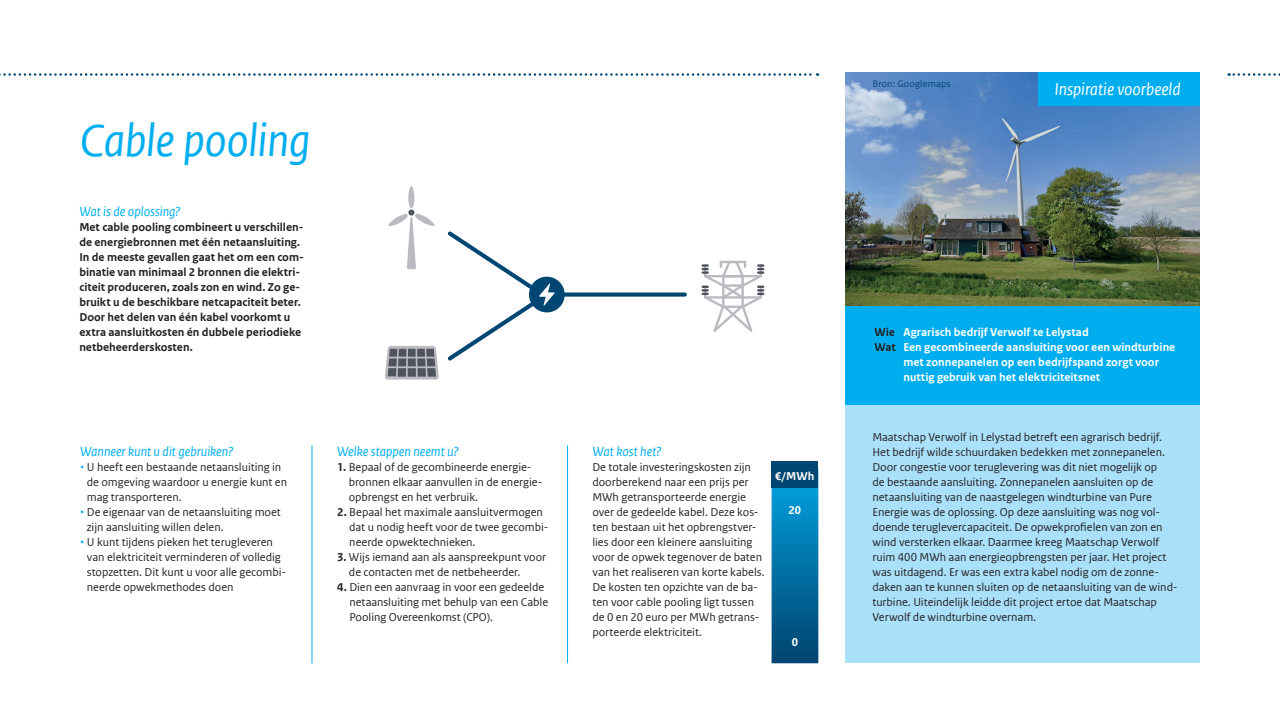
<style>
.page{position:relative;width:1280px;height:720px;background:#fff}
.page>*{position:absolute;margin:0;border:0;box-sizing:border-box;transform-origin:0 0}
.t1{font:italic 48px "Rijksoverheid Sans Web Text";letter-spacing:-.015em;color:#00aeef}
.t2{font:italic 18px "Rijksoverheid Sans Web Text";letter-spacing:-.005em;color:#fff}
.t3{font:italic 14px "Rijksoverheid Sans Web Text";letter-spacing:-.005em;color:#00aeef}
.t4{font:12px/15px "Rijksoverheid Sans Web Text";letter-spacing:-.005em;color:#231f20}
.t5{font:700 12px/15px "Rijksoverheid Sans Web Text";color:#231f20}
.t6{font:700 12px "Rijksoverheid Sans Web Text";color:#fff}
.t7{font:10px "Rijksoverheid Sans Web Text";letter-spacing:.015em;color:#004672}
.s1{font-family:"Proxima Nova";color:#00aeef}
.s2{font-weight:700}
.s3{color:#231f20}
</style>
<div class="page">
<svg style="left:0;top:73px;width:818px;height:3px"></svg>
<svg style="left:1229px;top:73px;width:51px;height:3px"></svg>
<hr style="left:311px;top:445px;width:1px;height:218px;background:#00aeef">
<hr style="left:567px;top:445px;width:1px;height:218px;background:#00aeef">
<div style="left:846px;top:148px;width:354px;height:515px;background:#aae0f9"></div>
<div style="left:846px;top:181px;width:354px;height:224px;background:#00aeef"></div>
<img style="left:846px;top:73px;width:354px;height:233px">
<div style="left:1038px;top:72px;width:162px;height:34px;background:#00aeef"></div>
<svg style="left:772px;top:488px;width:46px;height:175px"></svg>
<div style="left:772px;top:461px;width:46px;height:27px;background:#004672"></div>
<svg style="left:702px;top:261px;width:62px;height:71px"></svg>
<svg style="left:565px;top:293px;width:120px;height:4px"></svg>
<div style="left:531px;top:279px;width:32px;height:31px;background:#004672;border-radius:50%"></div>
<div style="left:529px;top:277px;width:36px;height:35px;border:4px solid #004672;border-radius:50%"></div>
<svg style="left:385px;top:186px;width:170px;height:194px"></svg>
<h1 class="t1" style="left:79px;top:114px;width:233px">Cable pooling</h1>
<p class="t3" style="left:79px;top:204px;width:103px">Wat is de oplossing?</p>
<p class="t5" style="left:79px;top:220px;width:226px">Met cable pooling combineert u verschillen&shy;de energiebronnen met één netaansluiting.<br>In de meeste gevallen gaat het om een com&shy;binatie van minimaal 2 bronnen die elektri&shy;citeit produceren, zoals zon en wind. Zo ge&shy;bruikt u de beschikbare netcapaciteit beter.<br>Door het delen van één kabel voorkomt u extra aansluitkosten én dubbele periodieke netbeheerderskosten.</p>
<p class="t3" style="left:80px;top:444px;width:155px">Wanneer kunt u dit gebruiken?</p>
<p class="t4" style="left:87px;top:460px;width:202px;text-indent:-7px"><span class="s1">•</span> U heeft een bestaande netaansluiting in de omgeving waardoor u energie kunt en mag transporteren.</p>
<p class="t4" style="left:87px;top:505px;width:196px;text-indent:-7px"><span class="s1">•</span> De eigenaar van de netaansluiting moet zijn aansluiting willen delen.</p>
<p class="t4" style="left:87px;top:535px;width:201px;text-indent:-7px"><span class="s1">•</span> U kunt tijdens pieken het terugleveren van elektriciteit verminderen of volledig stopzetten. Dit kunt u voor alle gecombi&shy;neerde opwekmethodes doen</p>
<p class="t3" style="left:337px;top:444px;width:123px">Welke stappen neemt u?</p>
<p class="t4" style="left:349px;top:460px;width:195px;text-indent:-12px"><span class="s2">1.</span> Bepaal of de gecombineerde energie&shy;bronnen elkaar aanvullen in de energie&shy;opbrengst en het verbruik.</p>
<p class="t4" style="left:349px;top:505px;width:201px;text-indent:-12px"><span class="s2">2.</span> Bepaal het maximale aansluitvermogen dat u nodig heeft voor de twee gecombi&shy;neerde opwektechnieken.</p>
<p class="t4" style="left:349px;top:550px;width:199px;text-indent:-12px"><span class="s2">3.</span> Wijs iemand aan als aanspreekpunt voor de contacten met de netbeheerder.</p>
<p class="t4" style="left:349px;top:580px;width:200px;text-indent:-12px"><span class="s2">4.</span> Dien een aanvraag in voor een gedeelde netaansluiting met behulp van een Cable<br>Pooling Overeenkomst (CPO).</p>
<p class="t3" style="left:592px;top:444px;width:71px">Wat kost het?</p>
<p class="t4" style="left:592px;top:460px;width:174px">De totale investeringskosten zijn doorberekend naar een prijs per<br>MWh getransporteerde energie over de gedeelde kabel. Deze kos&shy;ten bestaan uit het opbrengstver&shy;lies door een kleinere aansluiting voor de opwek tegenover de baten van het realiseren van korte kabels.<br>De kosten ten opzichte van de ba&shy;ten voor cable pooling ligt tussen de 0 en 20 euro per MWh getrans&shy;porteerde elektriciteit.</p>
<p class="t6" style="left:775px;top:469px;width:41px">€/MWh</p>
<p class="t6" style="left:788px;top:503px;width:14px">20</p>
<p class="t6" style="left:792px;top:635px;width:8px">0</p>
<p class="t7" style="left:872px;top:78px;width:80px">Bron: Googlemaps</p>
<h2 class="t2" style="left:1054px;top:79px;width:128px">Inspiratie voorbeeld</h2>
<p class="t6" style="left:874px;top:325px;width:216px"><span class="s3">Wie</span> Agrarisch bedrijf Verwolf te Lelystad</p>
<p class="t6" style="left:874px;top:340px;width:302px"><span class="s3">Wat</span> Een gecombineerde aansluiting voor een windturbine</p>
<p class="t6" style="left:903px;top:355px;width:257px">met zonnepanelen op een bedrijfspand zorgt voor</p>
<p class="t6" style="left:903px;top:370px;width:198px">nuttig gebruik van het elektriciteitsnet</p>
<p class="t4" style="left:872px;top:430px;width:307px">Maatschap Verwolf in Lelystad betreft een agrarisch bedrijf.<br>Het bedrijf wilde schuurdaken bedekken met zonnepanelen.<br>Door congestie voor teruglevering was dit niet mogelijk op<br>de bestaande aansluiting. Zonnepanelen aansluiten op de netaansluiting van de naastgelegen windturbine van Pure Energie was de oplossing. Op deze aansluiting was nog vol&shy;doende teruglevercapaciteit. De opwekprofielen van zon en wind versterken elkaar. Daarmee kreeg Maatschap Verwolf ruim 400 MWh aan energieopbrengsten per jaar. Het project was uitdagend. Er was een extra kabel nodig om de zonne&shy;daken aan te kunnen sluiten op de netaansluiting van de wind&shy;turbine. Uiteindelijk leidde dit project ertoe dat Maatschap Verwolf de windturbine overnam.</p>
</div>
